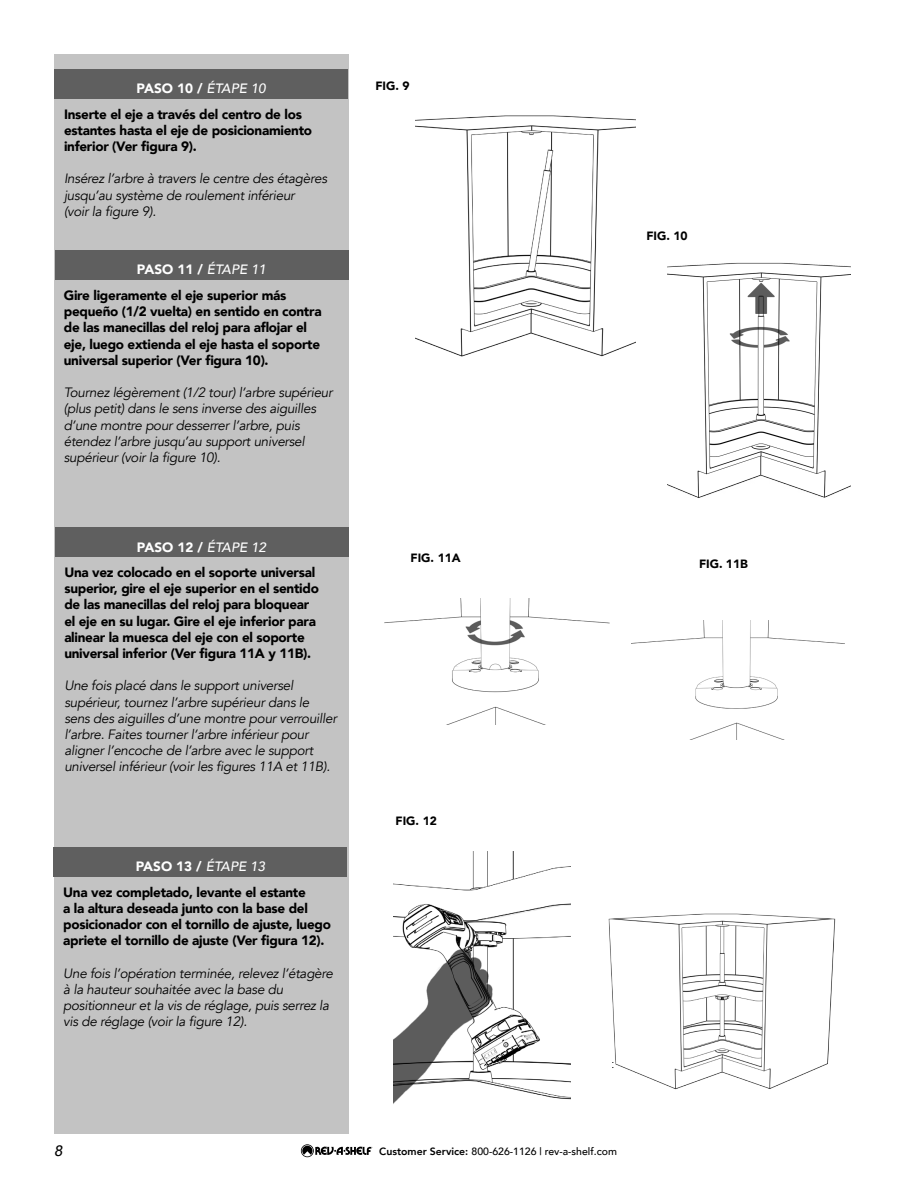
<style>
.page{position:relative;width:918px;height:1188px;background:#fff}
.page>*{position:absolute;margin:0;border:0;box-sizing:border-box;transform-origin:0 0}
.t1{font:italic 500 15px "Avenir";color:#000}
.t2{font:italic 13.5px/16.2px "Avenir";letter-spacing:-.02em;color:#000}
.t3{font:900 13.5px/16.2px "Avenir";letter-spacing:-.02em;color:#000}
.t4{font:900 13.5px "Avenir";color:#fff}
.t5{font:900 12px "Avenir";color:#000}
.t6{font:500 10.5px "Avenir";color:#000}
.s1{font-weight:500;font-style:italic}
.s2{font-weight:800}
</style>
<div class="page">
<svg style="left:301px;top:1144px;width:71px;height:13px"></svg>
<img style="left:416px;top:115px;width:219px;height:242px">
<img style="left:668px;top:262px;width:182px;height:236px">
<div style="left:55px;top:54px;width:294px;height:1080px;background:#c3c3c3"></div>
<div style="left:54px;top:69px;width:294px;height:30px;background:#5f5f5f"></div>
<img style="left:385px;top:598px;width:225px;height:127px">
<img style="left:632px;top:620px;width:213px;height:120px">
<img style="left:393px;top:852px;width:178px;height:252px">
<img style="left:608px;top:913px;width:228px;height:177px">
<svg style="left:612px;top:1061px;width:2px;height:7px"></svg>
<div style="left:55px;top:528px;width:293px;height:29px;background:#5f5f5f"></div>
<div style="left:55px;top:250px;width:293px;height:30px;background:#5f5f5f"></div>
<div style="left:53px;top:847px;width:294px;height:30px;background:#5f5f5f"></div>
<p class="t4" style="left:137px;top:77px;width:131px">PASO 10 / <span class="s1">ÉTAPE 10</span></p>
<p class="t5" style="left:375px;top:76px;width:36px">FIG. 9</p>
<p class="t3" style="left:64px;top:105px;width:250px">Inserte el eje a través del centro de los estantes hasta el eje de posicionamiento inferior (Ver figura 9).</p>
<p class="t2" style="left:64px;top:171px;width:265px">Insérez l’arbre à travers le centre des étagères jusqu’au système de roulement inférieur<br>(voir la figure 9).</p>
<p class="t4" style="left:137px;top:258px;width:131px">PASO 11 / <span class="s1">ÉTAPE 11</span></p>
<p class="t3" style="left:64px;top:287px;width:259px">Gire ligeramente el eje superior más pequeño (1/2 vuelta) en sentido en contra de las manecillas del reloj para aflojar el eje, luego extienda el eje hasta el soporte universal superior (Ver figura 10).</p>
<p class="t2" style="left:64px;top:385px;width:270px">Tournez légèrement (1/2 tour) l’arbre supérieur (plus petit) dans le sens inverse des aiguilles d’une montre pour desserrer l’arbre, puis étendez l’arbre jusqu’au support universel supérieur (voir la figure 10).</p>
<p class="t4" style="left:137px;top:535px;width:131px">PASO 12 / <span class="s1">ÉTAPE 12</span></p>
<p class="t3" style="left:64px;top:564px;width:256px">Una vez colocado en el soporte universal superior, gire el eje superior en el sentido de las manecillas del reloj para bloquear el eje en su lugar. Gire el eje inferior para alinear la muesca del eje con el soporte universal inferior (Ver figura 11A y 11B).</p>
<p class="t2" style="left:64px;top:678px;width:274px">Une fois placé dans le support universel supérieur, tournez l’arbre supérieur dans le sens des aiguilles d’une montre pour verrouiller l’arbre. Faites tourner l’arbre inférieur pour aligner l’encoche de l’arbre avec le support universel inférieur (voir les figures 11A et 11B).</p>
<p class="t4" style="left:136px;top:855px;width:131px">PASO 13 / <span class="s1">ÉTAPE 13</span></p>
<p class="t3" style="left:63px;top:884px;width:269px">Una vez completado, levante el estante<br>a la altura deseada junto con la base del posicionador con el tornillo de ajuste, luego apriete el tornillo de ajuste (Ver figura 12).</p>
<p class="t2" style="left:63px;top:965px;width:271px">Une fois l’opération terminée, relevez l’étagère à la hauteur souhaitée avec la base du positionneur et la vis de réglage, puis serrez la vis de réglage (voir la figure 12).</p>
<p class="t5" style="left:411px;top:548px;width:52px">FIG. 11A</p>
<p class="t5" style="left:396px;top:811px;width:43px">FIG. 12</p>
<p class="t5" style="left:646px;top:226px;width:43px">FIG. 10</p>
<p class="t5" style="left:699px;top:553px;width:50px">FIG. 11B</p>
<p class="t1" style="left:54px;top:1142px;width:10px">8</p>
<p class="t6" style="left:379px;top:1142px;width:239px"><span class="s2">Customer Service:</span> 800-626-1126 | rev-a-shelf.com</p>
</div>
